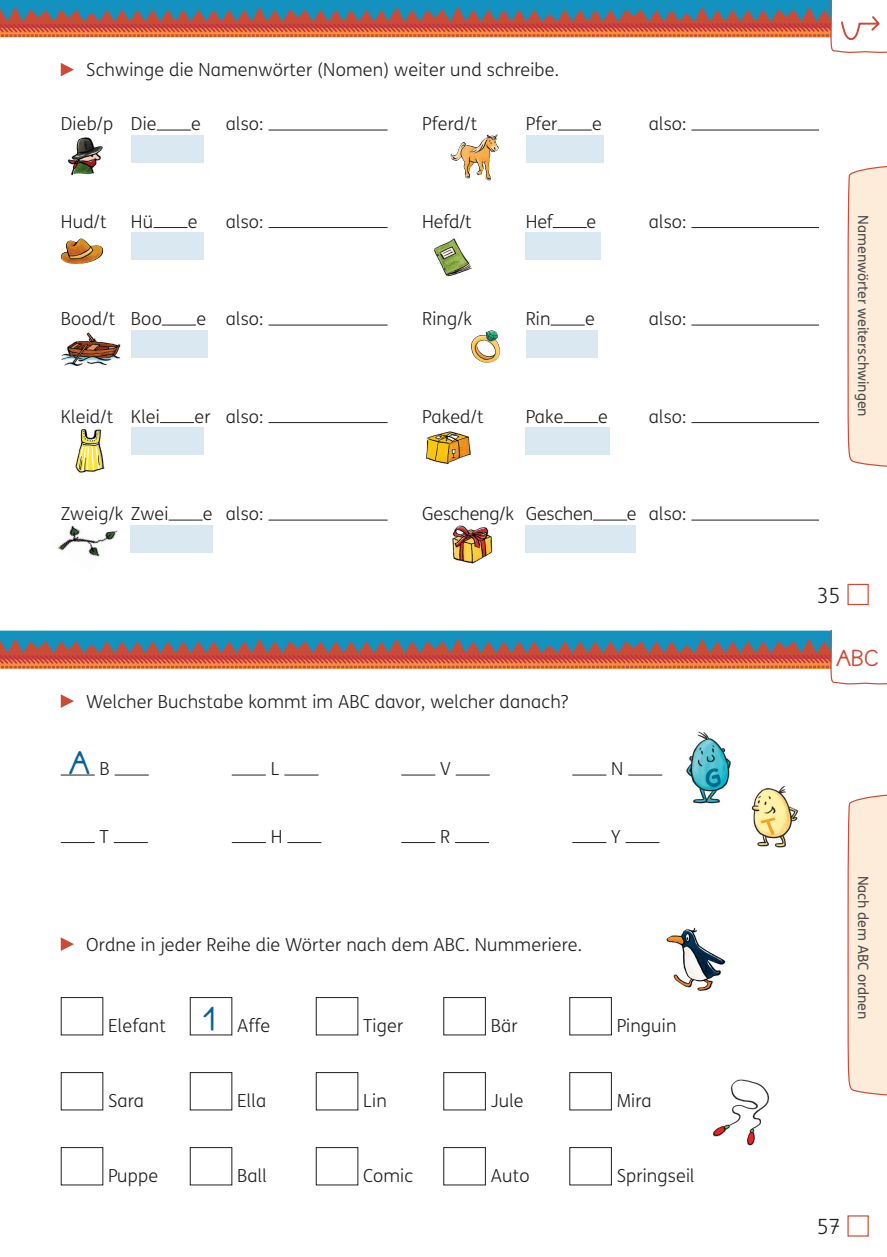
<style>
.page{position:relative;width:887px;height:1257px;background:#fff}
.page>*{position:absolute;margin:0;border:0;box-sizing:border-box;transform-origin:0 0}
.t1{font:36px "GS Norm BY06";color:#086294}
.t2{font:25.5px "GS Norm BY06";color:#ca4c36}
.t3{font:300 21px "FS Klett GSV";color:#231f20}
.t4{font:300 18px "FS Klett GSV";letter-spacing:.01em;color:#231f20}
.t5{font:300 18px "FS Klett GSV";letter-spacing:-.01em;color:#231f20}
.t6{font:14.25px "FS Klett GSV";color:#4b4c4d}
</style>
<div class="page">
<div style="left:847px;top:584px;width:22px;height:21px;border:1px solid #ca4c36"></div>
<svg style="left:847px;top:166px;width:40px;height:301px;background:#fce6d5"></svg>
<img style="left:452px;top:525px;width:41px;height:39px">
<svg style="left:61px;top:63px;width:13px;height:13px"></svg>
<hr style="left:157px;top:130px;width:34px;height:1px;background:#231f20">
<hr style="left:268px;top:130px;width:120px;height:1px;background:#231f20">
<div style="left:131px;top:135px;width:72px;height:27px;background:#dae8f2"></div>
<hr style="left:153px;top:227px;width:35px;height:1px;background:#231f20">
<hr style="left:268px;top:227px;width:120px;height:1px;background:#231f20">
<div style="left:131px;top:233px;width:72px;height:27px;background:#dae8f2"></div>
<hr style="left:162px;top:325px;width:34px;height:1px;background:#231f20">
<hr style="left:268px;top:325px;width:120px;height:1px;background:#231f20">
<div style="left:131px;top:330px;width:76px;height:27px;background:#dae8f2"></div>
<hr style="left:160px;top:422px;width:34px;height:1px;background:#231f20">
<hr style="left:268px;top:422px;width:120px;height:1px;background:#231f20">
<div style="left:131px;top:428px;width:72px;height:27px;background:#dae8f2"></div>
<hr style="left:169px;top:520px;width:34px;height:1px;background:#231f20">
<hr style="left:268px;top:520px;width:120px;height:1px;background:#231f20">
<div style="left:131px;top:525px;width:82px;height:27px;background:#dae8f2"></div>
<hr style="left:558px;top:130px;width:34px;height:1px;background:#231f20">
<hr style="left:691px;top:130px;width:128px;height:1px;background:#231f20">
<div style="left:526px;top:135px;width:77px;height:27px;background:#dae8f2"></div>
<hr style="left:553px;top:227px;width:34px;height:1px;background:#231f20">
<hr style="left:691px;top:227px;width:128px;height:1px;background:#231f20">
<div style="left:526px;top:233px;width:75px;height:27px;background:#dae8f2"></div>
<hr style="left:551px;top:325px;width:34px;height:1px;background:#231f20">
<hr style="left:691px;top:325px;width:128px;height:1px;background:#231f20">
<div style="left:526px;top:330px;width:72px;height:27px;background:#dae8f2"></div>
<hr style="left:564px;top:422px;width:34px;height:1px;background:#231f20">
<hr style="left:691px;top:422px;width:128px;height:1px;background:#231f20">
<div style="left:526px;top:428px;width:84px;height:27px;background:#dae8f2"></div>
<hr style="left:593px;top:520px;width:34px;height:1px;background:#231f20">
<hr style="left:691px;top:520px;width:128px;height:1px;background:#231f20">
<div style="left:526px;top:525px;width:110px;height:27px;background:#dae8f2"></div>
<img style="left:61px;top:332px;width:60px;height:34px">
<img style="left:434px;top:238px;width:38px;height:39px">
<img style="left:61px;top:238px;width:39px;height:26px">
<img style="left:67px;top:137px;width:36px;height:39px">
<img style="left:450px;top:134px;width:46px;height:27px">
<img style="left:471px;top:330px;width:29px;height:33px">
<img style="left:426px;top:431px;width:45px;height:33px">
<img style="left:75px;top:429px;width:30px;height:44px">
<img style="left:58px;top:526px;width:59px;height:31px">
<div style="left:847px;top:1215px;width:22px;height:21px;border:1px solid #ca4c36"></div>
<svg style="left:847px;top:794px;width:40px;height:302px;background:#fce6d5"></svg>
<svg style="left:61px;top:694px;width:13px;height:14px"></svg>
<hr style="left:61px;top:775px;width:34px;height:1px;background:#231f20">
<hr style="left:115px;top:775px;width:34px;height:1px;background:#231f20">
<hr style="left:232px;top:775px;width:34px;height:1px;background:#231f20">
<hr style="left:284px;top:775px;width:34px;height:1px;background:#231f20">
<hr style="left:401px;top:775px;width:34px;height:1px;background:#231f20">
<hr style="left:456px;top:775px;width:34px;height:1px;background:#231f20">
<hr style="left:572px;top:775px;width:34px;height:1px;background:#231f20">
<hr style="left:628px;top:775px;width:34px;height:1px;background:#231f20">
<hr style="left:61px;top:842px;width:34px;height:1px;background:#231f20">
<hr style="left:114px;top:842px;width:34px;height:1px;background:#231f20">
<hr style="left:232px;top:842px;width:34px;height:1px;background:#231f20">
<hr style="left:287px;top:842px;width:34px;height:1px;background:#231f20">
<hr style="left:401px;top:842px;width:34px;height:1px;background:#231f20">
<hr style="left:455px;top:842px;width:34px;height:1px;background:#231f20">
<hr style="left:572px;top:842px;width:34px;height:1px;background:#231f20">
<hr style="left:625px;top:842px;width:34px;height:1px;background:#231f20">
<svg style="left:61px;top:937px;width:13px;height:14px"></svg>
<div style="left:190px;top:997px;width:42px;height:38px;border:1px solid #231f20"></div>
<div style="left:316px;top:997px;width:42px;height:38px;border:1px solid #231f20"></div>
<div style="left:443px;top:997px;width:43px;height:38px;border:1px solid #231f20"></div>
<div style="left:569px;top:997px;width:43px;height:38px;border:1px solid #231f20"></div>
<div style="left:190px;top:1072px;width:42px;height:38px;border:1px solid #231f20"></div>
<div style="left:316px;top:1072px;width:42px;height:38px;border:1px solid #231f20"></div>
<div style="left:443px;top:1072px;width:43px;height:38px;border:1px solid #231f20"></div>
<div style="left:569px;top:1072px;width:43px;height:38px;border:1px solid #231f20"></div>
<div style="left:190px;top:1147px;width:42px;height:38px;border:1px solid #231f20"></div>
<div style="left:316px;top:1147px;width:42px;height:38px;border:1px solid #231f20"></div>
<div style="left:443px;top:1147px;width:43px;height:38px;border:1px solid #231f20"></div>
<div style="left:569px;top:1147px;width:43px;height:38px;border:1px solid #231f20"></div>
<img style="left:666px;top:928px;width:60px;height:63px">
<img style="left:713px;top:1079px;width:57px;height:67px">
<img style="left:686px;top:731px;width:45px;height:73px">
<img style="left:751px;top:786px;width:48px;height:62px">
<svg style="left:0;top:630px;width:887px;height:55px"></svg>
<svg style="left:0;top:0;width:887px;height:53px"></svg>
<p class="t4" style="left:86px;top:58px;width:474px">Schwinge die Namenwörter (Nomen) weiter und schreibe.</p>
<p class="t4" style="left:61px;top:112px;width:97px">Dieb/p Die</p>
<p class="t4" style="left:191px;top:112px;width:11px">e</p>
<p class="t4" style="left:226px;top:112px;width:39px">also:</p>
<p class="t4" style="left:422px;top:112px;width:57px">Pferd/t</p>
<p class="t4" style="left:526px;top:112px;width:33px">Pfer</p>
<p class="t4" style="left:592px;top:112px;width:11px">e</p>
<p class="t4" style="left:649px;top:112px;width:39px">also:</p>
<p class="t4" style="left:61px;top:209px;width:47px">Hud/t</p>
<p class="t4" style="left:131px;top:209px;width:24px">Hü</p>
<p class="t4" style="left:188px;top:209px;width:11px">e</p>
<p class="t4" style="left:226px;top:209px;width:39px">also:</p>
<p class="t4" style="left:422px;top:209px;width:51px">Hefd/t</p>
<p class="t4" style="left:526px;top:209px;width:29px">Hef</p>
<p class="t4" style="left:586px;top:209px;width:11px">e</p>
<p class="t4" style="left:649px;top:209px;width:39px">also:</p>
<p class="t4" style="left:61px;top:307px;width:103px">Bood/t Boo</p>
<p class="t4" style="left:196px;top:307px;width:69px">e also:</p>
<p class="t4" style="left:422px;top:307px;width:52px">Ring/k</p>
<p class="t4" style="left:526px;top:307px;width:26px">Rin</p>
<p class="t4" style="left:585px;top:307px;width:11px">e</p>
<p class="t4" style="left:649px;top:307px;width:39px">also:</p>
<p class="t4" style="left:61px;top:404px;width:101px">Kleid/t Klei</p>
<p class="t4" style="left:194px;top:404px;width:71px">er also:</p>
<p class="t4" style="left:422px;top:404px;width:63px">Paked/t</p>
<p class="t4" style="left:526px;top:404px;width:39px">Pake</p>
<p class="t4" style="left:598px;top:404px;width:11px">e</p>
<p class="t4" style="left:649px;top:404px;width:39px">also:</p>
<p class="t4" style="left:61px;top:502px;width:109px">Zweig/k Zwei</p>
<p class="t4" style="left:203px;top:502px;width:62px">e also:</p>
<p class="t5" style="left:422px;top:502px;width:173px">Gescheng/k Geschen</p>
<p class="t4" style="left:627px;top:502px;width:61px">e also:</p>
<p class="t4" style="left:86px;top:689px;width:484px">Welcher Buchstabe kommt im ABC davor, welcher danach?</p>
<h1 class="t1" style="left:68px;top:746px;width:24px">A</h1>
<p class="t4" style="left:100px;top:757px;width:12px">B</p>
<p class="t4" style="left:271px;top:757px;width:10px">L</p>
<p class="t4" style="left:440px;top:757px;width:12px">V</p>
<p class="t4" style="left:611px;top:757px;width:14px">N</p>
<p class="t4" style="left:100px;top:824px;width:11px">T</p>
<p class="t4" style="left:271px;top:824px;width:13px">H</p>
<p class="t4" style="left:440px;top:824px;width:11px">R</p>
<p class="t4" style="left:611px;top:824px;width:11px">Y</p>
<p class="t4" style="left:86px;top:932px;width:497px">Ordne in jeder Reihe die Wörter nach dem ABC. Nummeriere.</p>
<h1 class="t1" style="left:202px;top:1002px;width:14px">1</h1>
<p class="t4" style="left:108px;top:1013px;width:59px">Elefant</p>
<p class="t4" style="left:237px;top:1013px;width:35px">Affe</p>
<p class="t4" style="left:363px;top:1013px;width:42px">Tiger</p>
<p class="t4" style="left:491px;top:1013px;width:28px">Bär</p>
<p class="t4" style="left:617px;top:1013px;width:61px">Pinguin</p>
<p class="t4" style="left:108px;top:1088px;width:37px">Sara</p>
<p class="t4" style="left:237px;top:1088px;width:31px">Ella</p>
<p class="t4" style="left:363px;top:1088px;width:25px">Lin</p>
<p class="t4" style="left:491px;top:1088px;width:34px">Jule</p>
<p class="t4" style="left:617px;top:1088px;width:36px">Mira</p>
<p class="t4" style="left:108px;top:1163px;width:51px">Puppe</p>
<p class="t4" style="left:237px;top:1163px;width:31px">Ball</p>
<p class="t4" style="left:363px;top:1163px;width:51px">Comic</p>
<p class="t4" style="left:491px;top:1163px;width:40px">Auto</p>
<p class="t4" style="left:617px;top:1163px;width:79px">Springseil</p>
<p class="t6" style="left:873px;top:215px;width:203px;rotate:90deg">Namenwörter weiterschwingen</p>
<p class="t3" style="left:817px;top:581px;width:25px">35</p>
<h2 class="t2" style="left:835px;top:646px;width:44px">ABC</h2>
<p class="t6" style="left:873px;top:875px;width:145px;rotate:90deg">Nach dem ABC ordnen</p>
<p class="t3" style="left:817px;top:1213px;width:25px">57</p>
</div>
